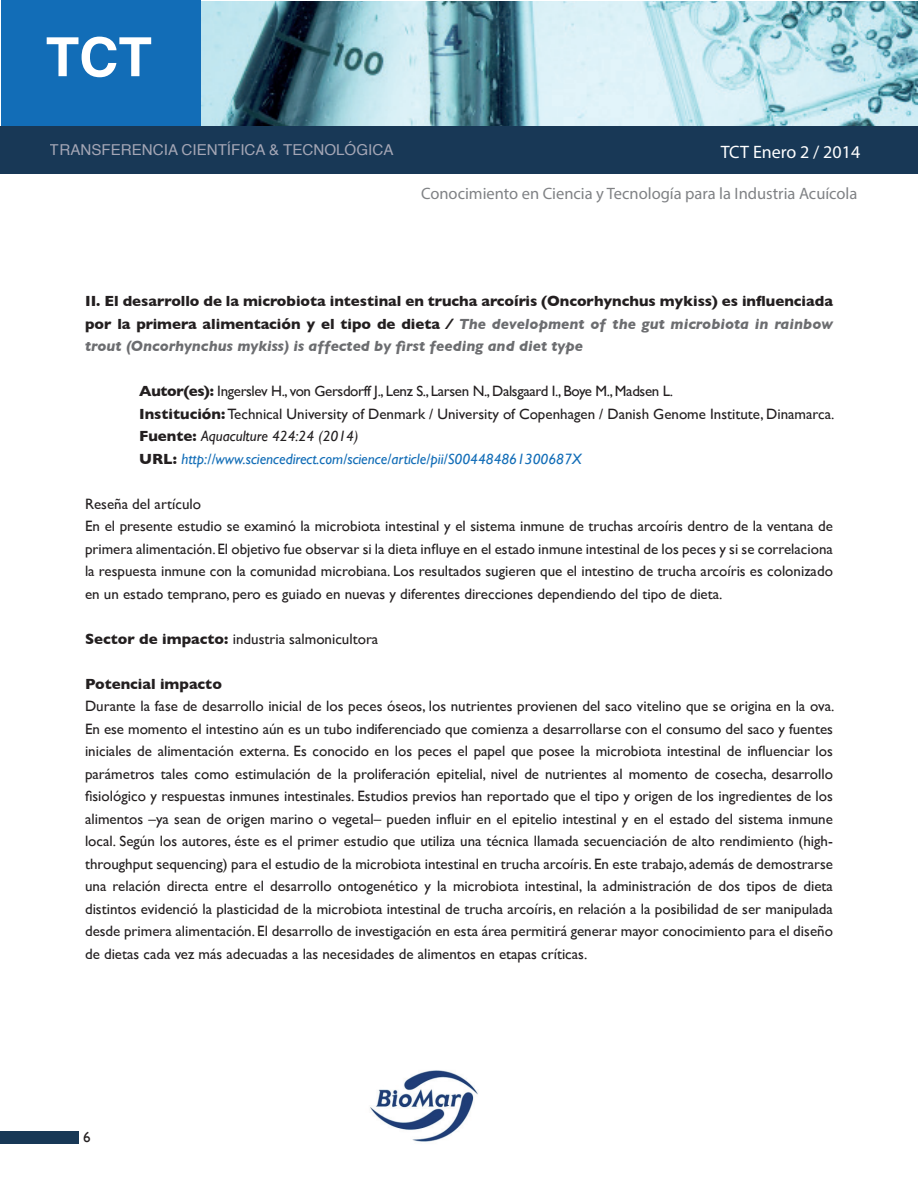
<style>
.page{position:relative;width:918px;height:1188px;background:#fff}
.page>*{position:absolute;margin:0;border:0;box-sizing:border-box;transform-origin:0 0}
.t1{font:700 54px "Helvetica";color:#fff}
.t2{font:18px "Myriad Pro";color:#fff}
.t3{font:16.5px "Myriad Pro";color:#808285}
.t4{font:15px/22.5px "Gill Sans";color:#231f20}
.t5{font:700 15px/22.5px "Gill Sans";color:#231f20;text-align:justify}
.t6{font:15px "Helvetica";color:#a4a6b5}
.s1{font-style:italic}
.s2{font-style:italic;color:#6c6d70}
.s3{font-weight:700}
.s4{font-style:italic;color:#126db7}
</style>
<div class="page">
<div style="left:0;top:1131px;width:79px;height:13px;background:#183856"></div>
<img style="left:370px;top:1070px;width:108px;height:72px">
<img style="left:200px;top:1px;width:718px;height:125px">
<div style="left:1px;top:0;width:199px;height:127px;background:#126db7"></div>
<div style="left:0;top:126px;width:918px;height:48px;background:#183856"></div>
<h1 class="t1" style="left:46px;top:14px;width:108px">TCT</h1>
<p class="t6" style="left:50px;top:138px;width:345px">TRANSFERENCIA CIENTÍFICA &amp; TECNOLÓGICA</p>
<p class="t2" style="left:721px;top:141px;width:141px">TCT Enero 2 / 2014</p>
<p class="t3" style="left:421px;top:184px;width:438px">Conocimiento en Ciencia y Tecnología para la Industria Acuícola</p>
<p class="t5" style="left:85px;top:290px;width:749px">II. El desarrollo de la microbiota intestinal en trucha arcoíris (Oncorhynchus mykiss) es influenciada por la primera alimentación y el tipo de dieta <span class="s1">/</span> <span class="s2">The development of the gut microbiota in rainbow trout (Oncorhynchus mykiss) is affected by first feeding and diet type</span></p>
<p class="t4" style="left:139px;top:380px;width:697px"><span class="s3">Autor(es):</span> Ingerslev H., von Gersdorff J., Lenz S., Larsen N., Dalsgaard I., Boye M., Madsen L.<br><span class="s3">Institución:</span> Technical University of Denmark / University of Copenhagen / Danish Genome Institute, Dinamarca.<br><span class="s3">Fuente:</span> <span class="s1">Aquaculture 424:24 (2014)<br></span><span class="s3">URL:</span> <span class="s4">http://www.sciencedirect.com/science/article/pii/S004484861300687X</span></p>
<p class="t4" style="left:85px;top:492px;width:749px">Reseña del artículo<br>En el presente estudio se examinó la microbiota intestinal y el sistema inmune de truchas arcoíris dentro de la ventana de primera alimentación. El objetivo fue observar si la dieta influye en el estado inmune intestinal de los peces y si se correlaciona la respuesta inmune con la comunidad microbiana. Los resultados sugieren que el intestino de trucha arcoíris es colonizado en un estado temprano, pero es guiado en nuevas y diferentes direcciones dependiendo del tipo de dieta.</p>
<p class="t4" style="left:85px;top:627px;width:295px"><span class="s3">Sector de impacto:</span> industria salmonicultora</p>
<p class="t5" style="left:85px;top:672px;width:138px">Potencial impacto</p>
<p class="t4" style="left:85px;top:695px;width:751px;text-align:justify">Durante la fase de desarrollo inicial de los peces óseos, los nutrientes provienen del saco vitelino que se origina en la ova.<br>En ese momento el intestino aún es un tubo indiferenciado que comienza a desarrollarse con el consumo del saco y fuentes iniciales de alimentación externa. Es conocido en los peces el papel que posee la microbiota intestinal de influenciar los parámetros tales como estimulación de la proliferación epitelial, nivel de nutrientes al momento de cosecha, desarrollo fisiológico y respuestas inmunes intestinales. Estudios previos han reportado que el tipo y origen de los ingredientes de los alimentos –ya sean de origen marino o vegetal– pueden influir en el epitelio intestinal y en el estado del sistema inmune local. Según los autores, éste es el primer estudio que utiliza una técnica llamada secuenciación de alto rendimiento (high&shy;throughput sequencing) para el estudio de la microbiota intestinal en trucha arcoíris. En este trabajo, además de demostrarse una relación directa entre el desarrollo ontogenético y la microbiota intestinal, la administración de dos tipos de dieta distintos evidenció la plasticidad de la microbiota intestinal de trucha arcoíris, en relación a la posibilidad de ser manipulada desde primera alimentación. El desarrollo de investigación en esta área permitirá generar mayor conocimiento para el diseño de dietas cada vez más adecuadas a las necesidades de alimentos en etapas críticas.</p>
<p class="t4" style="left:83px;top:1125px;width:9px">6</p>
</div>
